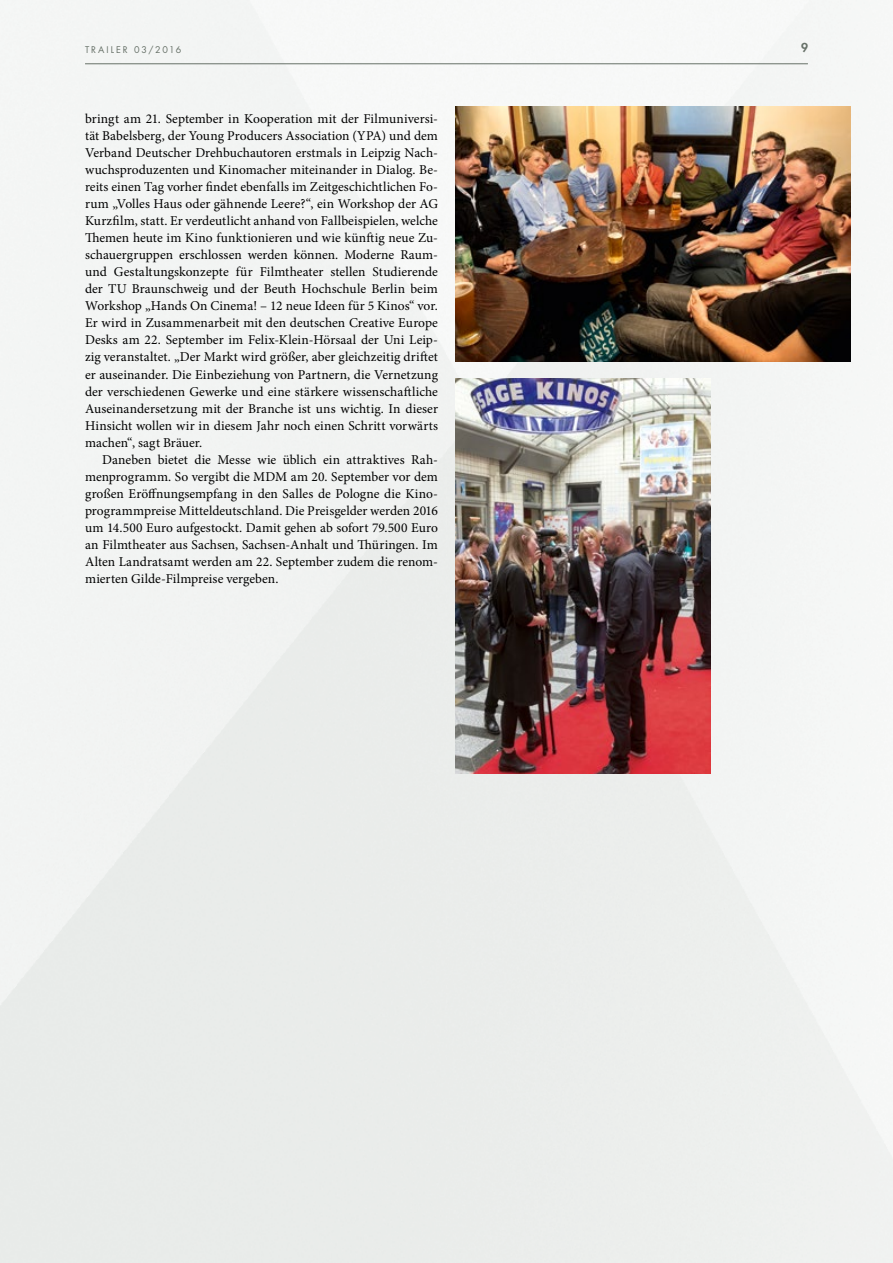
<style>
.page{position:relative;width:893px;height:1263px;background:#f1f3f1}
.page>*{position:absolute;margin:0;border:0;box-sizing:border-box;transform-origin:0 0}
.t1{font:13.5px/17px "Minion Pro";color:#000;text-align:justify}
.t2{font:800 12px "Futura Std";color:#677168}
.t3{font:9px "Futura Std";letter-spacing:.215em;color:#677168}
</style>
<div class="page">
<hr style="left:85px;top:63px;width:723px;height:1px;background:#677168">
<img style="left:455px;top:378px;width:255px;height:396px">
<img style="left:455px;top:106px;width:395px;height:255px">
<p class="t3" style="left:85px;top:43px;width:98px">TRAILER 03/2016</p>
<p class="t2" style="left:801px;top:40px;width:8px">9</p>
<p class="t1" style="left:85px;top:111px;width:354px">bringt am 21. September in Kooperation mit der Filmuniversi&shy;tät Babelsberg, der Young Producers Association (YPA) und dem Verband Deutscher Drehbuchautoren erstmals in Leipzig Nach&shy;wuchsproduzenten und Kinomacher miteinander in Dialog. Be&shy;reits einen Tag vorher findet ebenfalls im Zeitgeschichtlichen Fo&shy;rum „Volles Haus oder gähnende Leere?“, ein Workshop der AG Kurzfilm, statt. Er verdeutlicht anhand von Fallbeispielen, welche Themen heute im Kino funktionieren und wie künftig neue Zu&shy;schauergruppen erschlossen werden können. Moderne Raum&shy;und Gestaltungskonzepte für Filmtheater stellen Studierende der TU Braunschweig und der Beuth Hochschule Berlin beim Workshop „Hands On Cinema! – 12 neue Ideen für 5 Kinos“ vor.<br>Er wird in Zusammenarbeit mit den deutschen Creative Europe Desks am 22. September im Felix-Klein-Hörsaal der Uni Leip&shy;zig veranstaltet. „Der Markt wird größer, aber gleichzeitig driftet er auseinander. Die Einbeziehung von Partnern, die Vernetzung der verschiedenen Gewerke und eine stärkere wissenschaftliche Auseinandersetzung mit der Branche ist uns wichtig. In dieser Hinsicht wollen wir in diesem Jahr noch einen Schritt vorwärts machen“, sagt Bräuer.</p>
<p class="t1" style="left:85px;top:451px;width:354px;text-indent:17px">Daneben bietet die Messe wie üblich ein attraktives Rah&shy;menprogramm. So vergibt die MDM am 20. September vor dem großen Eröffnungsempfang in den Salles de Pologne die Kino&shy;programmpreise Mitteldeutschland. Die Preisgelder werden 2016 um 14.500 Euro aufgestockt. Damit gehen ab sofort 79.500 Euro an Filmtheater aus Sachsen, Sachsen-Anhalt und Thüringen. Im Alten Landratsamt werden am 22. September zudem die renom&shy;mierten Gilde-Filmpreise vergeben.</p>
</div>
